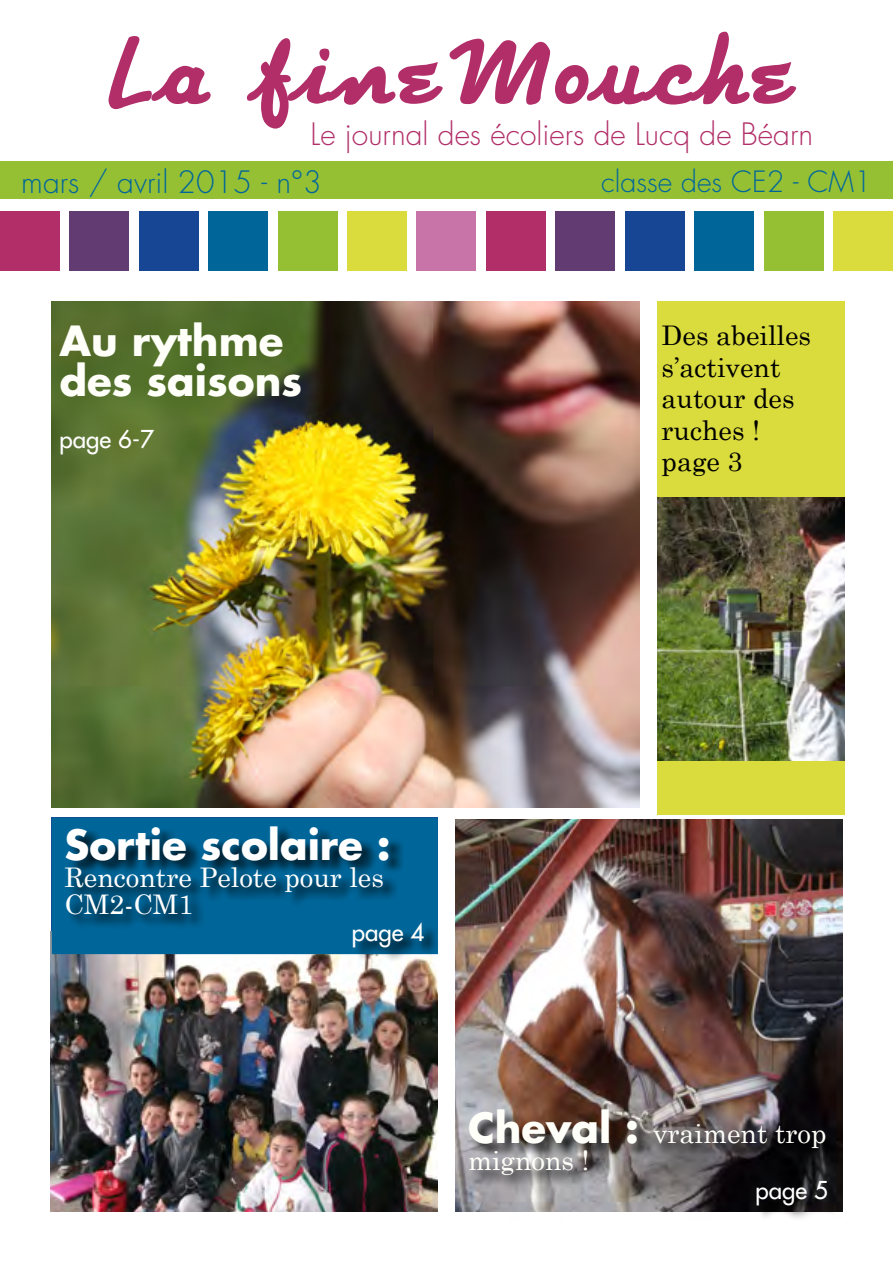
<style>
.page{position:relative;width:893px;height:1263px;background:#fff}
.page>*{position:absolute;margin:0;border:0;box-sizing:border-box;transform-origin:0 0}
.t1{font:66px "Strato";letter-spacing:.07em;color:#b12e68}
.couv-titre{font:700 40.5px/40.5px "Futura Std";color:#fffffa}
.couv-titre-2{font:700 40.5px "Futura Std";color:#fff}
.t2{font:300 30px "Futura Std";color:#b12e68}
.t3{font:300 30px "Futura Std";color:#00669a}
.t4{font:300 28.5px "Futura Std";color:#00669a}
.couv-sous-titr{font:27px/31.5px "Century Schoolbook";color:#000}
.couv-titre-3{font:27px/27px "Century Schoolbook";color:#fff}
.couv-titre-4{font:27px/27px "Century Schoolbook";color:#fffffa}
.couv-n_page{font:500 24px "Futura Std";color:#fff}
.s1{font-family:"Futura Std";font-weight:700;font-size:40.5px}
</style>
<div class="page">
<div style="left:0;top:212px;width:60px;height:59px;background:#b12e68"></div>
<div style="left:69px;top:212px;width:60px;height:59px;background:#623b73"></div>
<div style="left:139px;top:212px;width:59px;height:59px;background:#174695"></div>
<div style="left:208px;top:212px;width:60px;height:59px;background:#00669a"></div>
<div style="left:278px;top:212px;width:59px;height:59px;background:#96c034"></div>
<div style="left:347px;top:212px;width:60px;height:59px;background:#dadb3c"></div>
<div style="left:417px;top:212px;width:59px;height:59px;background:#c874a9"></div>
<div style="left:486px;top:212px;width:60px;height:59px;background:#b12e68"></div>
<div style="left:556px;top:212px;width:59px;height:59px;background:#623b73"></div>
<div style="left:625px;top:212px;width:60px;height:59px;background:#174695"></div>
<div style="left:694px;top:212px;width:60px;height:59px;background:#00669a"></div>
<div style="left:764px;top:212px;width:59px;height:59px;background:#96c034"></div>
<div style="left:833px;top:212px;width:60px;height:59px;background:#dadb3c"></div>
<div style="left:0;top:162px;width:893px;height:37px;background:#96c034"></div>
<div style="left:658px;top:302px;width:187px;height:513px;background:#dadb3c"></div>
<img style="left:51px;top:302px;width:589px;height:505px">
<img style="left:658px;top:497px;width:187px;height:263px">
<img style="left:455px;top:819px;width:387px;height:393px">
<div style="left:469px;top:1109px;width:374px;height:111px;background:#000;opacity:.85"></div>
<img style="left:51px;top:931px;width:387px;height:280px">
<div style="left:52px;top:818px;width:386px;height:136px;background:#00669a"></div>
<div style="left:66px;top:826px;width:373px;height:136px;background:#000;opacity:.85"></div>
<h1 class="t1" style="left:109px;top:42px;width:678px">La fine Mouche</h1>
<p class="t3" style="left:21px;top:164px;width:302px">mars / avril 2015 - n°3</p>
<p class="t2" style="left:310px;top:116px;width:504px">Le journal des écoliers de Lucq de Béarn</p>
<p class="t4" style="left:601px;top:165px;width:272px">classe des CE2 - CM1</p>
<p class="couv-titre" style="left:60px;top:320px;width:244px">Au rythme des saisons</p>
<p class="couv-sous-titr" style="left:662px;top:317px;width:151px">Des abeilles s’activent autour des ruches !</p>
<p class="couv-sous-titr" style="left:662px;top:443px;width:83px">page 3</p>
<p class="couv-n_page" style="left:60px;top:424px;width:96px">page 6-7</p>
<p class="couv-titre-2" style="left:64px;top:817px;width:328px">Sortie scolaire :</p>
<p class="couv-titre-3" style="left:64px;top:861px;width:321px">Rencontre Pelote pour les<br>CM2-CM1</p>
<p class="couv-n_page" style="left:352px;top:917px;width:74px">page 4</p>
<p class="couv-titre-4" style="left:468px;top:1117px;width:360px"><span class="s1">Cheval :</span> vraiment trop mignons !</p>
<p class="couv-n_page" style="left:756px;top:1175px;width:74px">page 5</p>
</div>
